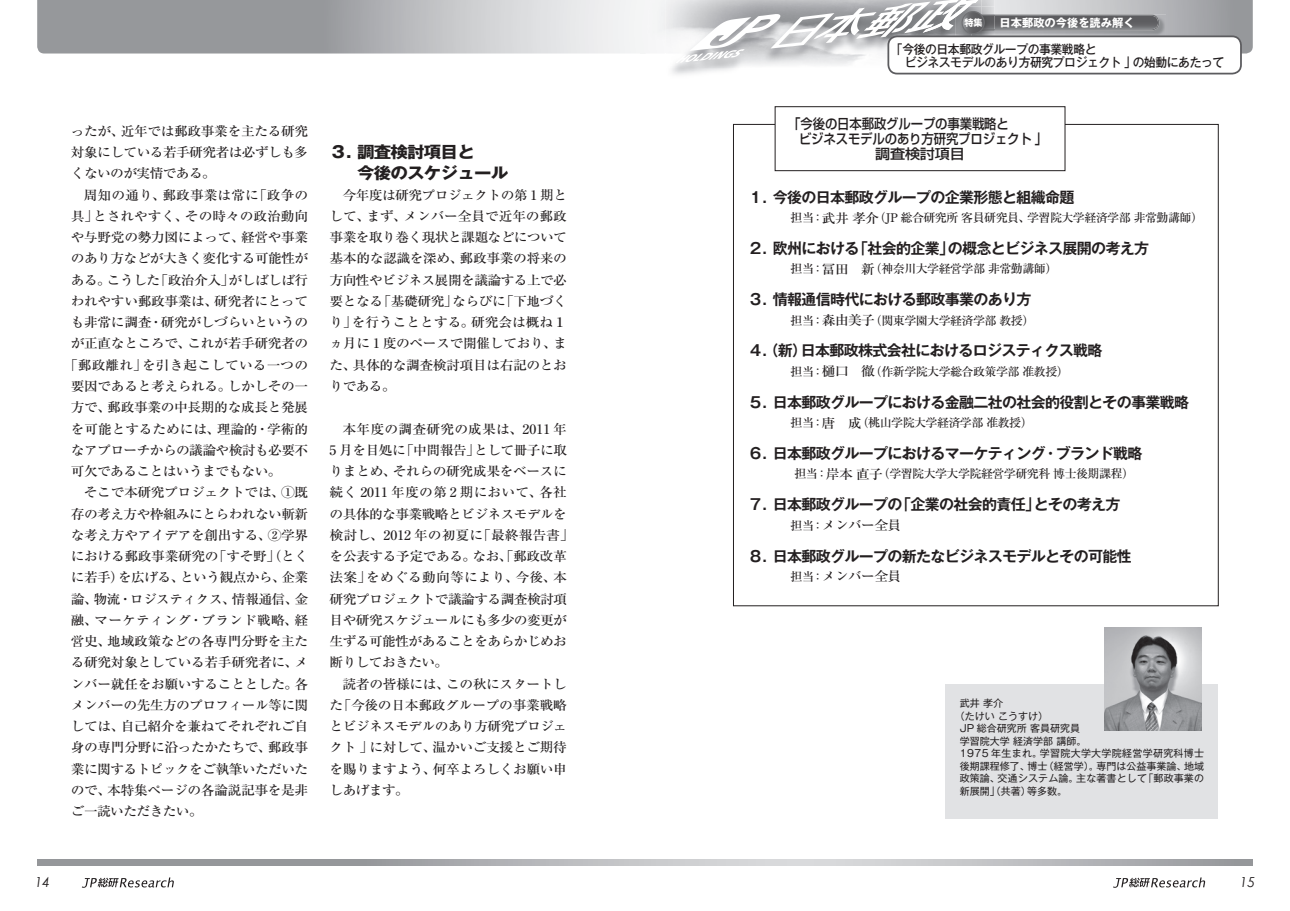
<style>
.page{position:relative;width:1290px;height:911px;background:#fff}
.page>*{position:absolute;margin:0;border:0;box-sizing:border-box;transform-origin:0 0}
.t1{font:700 16.12px/21.2px "Gothic MB101 Pro";letter-spacing:-.045em;color:#231f20;scale:1.09 1}
.t2{font:700 15px "Gothic MB101 Pro De";letter-spacing:-.045em;color:#231f20}
.t3{font:500 13.75px/15px "Shin Go Pro";letter-spacing:-.01em;color:#231f20;text-align:center;scale:.9 1}
.t4{font:italic 13.75px "Century Gothic";color:#231f20}
.t5{font:500 13px/21.2px "Ryumin Pro";letter-spacing:-.03em;color:#231f20;text-align:justify;scale:1.05 1}
.t6{font:500 13px "Ryumin Pro";letter-spacing:.01em;color:#231f20;scale:1.05 1}
.t7{font:500 13px "Ryumin Pro";letter-spacing:-.005em;color:#231f20;scale:1.05 1}
.t8{font:500 13px "Ryumin Pro";letter-spacing:-.01em;color:#231f20;scale:1.05 1}
.t9{font:500 13px "Ryumin Pro";color:#231f20;scale:1.05 1}
.t10{font:500 12.5px/13.8px "Gothic MB101 Pro";letter-spacing:-.035em;color:#231f20;text-align:center;scale:.95 1}
.t11{font:500 11.88px "Ryumin Pro";letter-spacing:-.045em;color:#231f20}
.t12{font:700 11.25px "Gothic MB101 Pro";color:#fff}
.t13{font:10px "Gothic MB101 Pro";letter-spacing:.005em;color:#231f20}
.t14{font:10px "Gothic MB101 Pro";letter-spacing:.03em;color:#231f20}
.t15{font:700 9px "Shin Go Pro";color:#fff}
.s1{font-size:13px}
.s2{font-size:11.88px}
</style>
<div class="page">
<svg style="left:37px;top:860px;width:608px;height:5px;background:#a1a3a6"></svg>
<svg style="left:37px;top:0;width:603px;height:54px;background:#b3b5b7"></svg>
<svg style="left:645px;top:860px;width:608px;height:5px;background:#c0c2c4"></svg>
<svg style="left:675px;top:0;width:578px;height:63px"></svg>
<img style="left:981px;top:15px;width:13px;height:16px">
<svg style="left:962px;top:12px;width:22px;height:22px"></svg>
<div style="left:961px;top:11px;width:24px;height:23px;border:1px solid #717275;border-radius:50%"></div>
<div style="left:888px;top:36px;width:353px;height:38px;background:#fff;border-radius:9px"></div>
<div style="left:887px;top:35px;width:355px;height:39px;border:2px solid #5c5c5f;border-radius:9px"></div>
<div style="left:945px;top:684px;width:273px;height:135px;background:#e1e2e4"></div>
<img style="left:1105px;top:627px;width:96px;height:103px">
<div style="left:775px;top:106px;width:290px;height:65px;border:1px solid #231f20"></div>
<svg style="left:82px;top:877px;width:92px;height:10px"></svg>
<svg style="left:1113px;top:877px;width:92px;height:10px"></svg>
<p class="t5" style="left:71px;top:119px;width:228px">ったが、近年では郵政事業を主たる研究対象にしている若手研究者は必ずしも多くないのが実情である。</p>
<p class="t9" style="left:84px;top:185px;width:215px">周知の通り、郵政事業は常に「政争の</p>
<p class="t7" style="left:71px;top:206px;width:228px">具」とされやすく、その時々の政治動向</p>
<p class="t5" style="left:71px;top:226px;width:228px">や与野党の勢力図によって、経営や事業</p>
<p class="t5" style="left:71px;top:247px;width:228px">のあり方などが大きく変化する可能性が</p>
<p class="t5" style="left:71px;top:268px;width:228px">ある。こうした「政治介入」がしばしば行</p>
<p class="t5" style="left:71px;top:289px;width:228px">われやすい郵政事業は、研究者にとって</p>
<p class="t5" style="left:71px;top:311px;width:228px">も非常に調査・研究がしづらいというの</p>
<p class="t5" style="left:71px;top:332px;width:228px">が正直なところで、これが若手研究者の</p>
<p class="t6" style="left:64px;top:355px;width:234px">「郵政離れ」を引き起こしている一つの</p>
<p class="t5" style="left:71px;top:374px;width:228px">要因であると考えられる。しかしその一</p>
<p class="t5" style="left:71px;top:396px;width:228px">方で、郵政事業の中長期的な成長と発展</p>
<p class="t8" style="left:71px;top:418px;width:228px">を可能とするためには、理論的・学術的</p>
<p class="t5" style="left:71px;top:438px;width:228px">なアプローチからの議論や検討も必要不</p>
<p class="t5" style="left:71px;top:459px;width:202px">可欠であることはいうまでもない。</p>
<p class="t5" style="left:84px;top:481px;width:215px">そこで本研究プロジェクトでは、①既</p>
<p class="t5" style="left:71px;top:502px;width:228px">存の考え方や枠組みにとらわれない斬新</p>
<p class="t5" style="left:71px;top:523px;width:228px">な考え方やアイデアを創出する、②学界</p>
<p class="t5" style="left:71px;top:544px;width:228px">における郵政事業研究の「すそ野」（とく</p>
<p class="t5" style="left:71px;top:566px;width:228px">に若手）を広げる、という観点から、企業</p>
<p class="t5" style="left:71px;top:587px;width:228px">論、物流・ロジスティクス、情報通信、金</p>
<p class="t6" style="left:71px;top:610px;width:228px">融、マーケティング・ブランド戦略、経</p>
<p class="t5" style="left:71px;top:629px;width:228px">営史、地域政策などの各専門分野を主た</p>
<p class="t5" style="left:71px;top:651px;width:228px">る研究対象としている若手研究者に、メ</p>
<p class="t5" style="left:71px;top:672px;width:228px">ンバー就任をお願いすることとした。各</p>
<p class="t5" style="left:71px;top:693px;width:228px">メンバーの先生方のプロフィール等に関</p>
<p class="t5" style="left:71px;top:714px;width:228px">しては、自己紹介を兼ねてそれぞれご自</p>
<p class="t5" style="left:71px;top:736px;width:228px">身の専門分野に沿ったかたちで、郵政事</p>
<p class="t5" style="left:71px;top:757px;width:228px">業に関するトピックをご執筆いただいた</p>
<p class="t5" style="left:71px;top:778px;width:228px">ので、本特集ページの各論説記事を是非</p>
<p class="t5" style="left:71px;top:799px;width:127px">ご一読いただきたい。</p>
<p class="t1" style="left:357px;top:139px;width:140px;text-indent:-27px">３．調査検討項目と<br>今後のスケジュール</p>
<p class="t5" style="left:330px;top:183px;width:228px;text-indent:13px">今年度は研究プロジェクトの第 1 期として、まず、メンバー全員で近年の郵政事業を取り巻く現状と課題などについて基本的な認識を深め、郵政事業の将来の方向性やビジネス展開を議論する上で必要となる「基礎研究」ならびに「下地づくり」を行うこととする。研究会は概ね１ヵ月に 1 度のペースで開催しており、また、具体的な調査検討項目は右記のとおりである。</p>
<p class="t5" style="left:330px;top:417px;width:234px;text-align:left;text-indent:13px">本年度の調査研究の成果は、2011 年<br>5 月を目処に「中間報告」として冊子に取りまとめ、それらの研究成果をベースに続く 2011 年度の第 2 期において、各社の具体的な事業戦略とビジネスモデルを検討し、2012 年の初夏に「最終報告書」を公表する予定である。なお、「郵政改革法案」をめぐる動向等により、今後、本研究プロジェクトで議論する調査検討項目や研究スケジュールにも多少の変更が生ずる可能性があることをあらかじめお断りしておきたい。</p>
<p class="t5" style="left:330px;top:672px;width:228px;text-indent:13px">読者の皆様には、この秋にスタートした「今後の日本郵政グループの事業戦略とビジネスモデルのあり方研究プロジェクト｣に対して、温かいご支援とご期待を賜りますよう、何卒よろしくお願い申しあげます。</p>
<p class="t12" style="left:999px;top:13px;width:136px">日本郵政の今後を読み解く</p>
<p class="t10" style="left:891px;top:40px;width:362px">「今後の日本郵政グループの事業戦略と　　　　　　　　　　　　ビジネスモデルのあり方研究プロジェクト｣の始動にあたって</p>
<p class="t15" style="left:964px;top:15px;width:20px">特集</p>
<p class="t3" style="left:788px;top:114px;width:287px">「今後の日本郵政グループの事業戦略と　　　ビジネスモデルのあり方研究プロジェクト｣調査検討項目</p>
<p class="t2" style="left:748px;top:184px;width:328px">１．今後の日本郵政グループの企業形態と組織命題</p>
<p class="t11" style="left:790px;top:208px;width:414px">担当：<span class="s1">武井 孝介</span>（JP 総合研究所 客員研究員、学習院大学経済学部 非常勤講師）</p>
<p class="t2" style="left:748px;top:236px;width:403px">２．欧州における「社会的企業」の概念とビジネス展開の考え方</p>
<p class="t11" style="left:790px;top:259px;width:268px">担当：<span class="s1">冨田　新</span>（神奈川大学経営学部 非常勤講師）</p>
<p class="t2" style="left:748px;top:287px;width:285px">３．情報通信時代における郵政事業のあり方</p>
<p class="t11" style="left:790px;top:311px;width:245px">担当：<span class="s1">森由美子</span>（関東学園大学経済学部 教授）</p>
<p class="t2" style="left:748px;top:338px;width:356px">４．（新）日本郵政株式会社におけるロジスティクス戦略</p>
<p class="t11" style="left:790px;top:362px;width:280px">担当：<span class="s1">樋口　徹</span>（作新学院大学総合政策学部 准教授）</p>
<p class="t2" style="left:748px;top:389px;width:442px">５．日本郵政グループにおける金融二社の社会的役割とその事業戦略</p>
<p class="t11" style="left:790px;top:413px;width:244px">担当：<span class="s1">唐　成</span>（桃山学院大学経済学部 准教授）</p>
<p class="t2" style="left:748px;top:441px;width:396px">６．日本郵政グループにおけるマーケティング・ブランド戦略</p>
<p class="t11" style="left:794px;top:464px;width:341px">担当：<span class="s1">岸本 直子</span>（学習院大学大学院経営学研究科 博士後期課程）</p>
<p class="t2" style="left:748px;top:492px;width:374px">７．日本郵政グループの「企業の社会的責任」とその考え方</p>
<p class="t5" style="left:790px;top:514px;width:107px"><span class="s2">担当：</span>メンバー全員</p>
<p class="t2" style="left:748px;top:543px;width:385px">８．日本郵政グループの新たなビジネスモデルとその可能性</p>
<p class="t5" style="left:790px;top:565px;width:107px"><span class="s2">担当：</span>メンバー全員</p>
<p class="t13" style="left:960px;top:695px;width:45px">武井 孝介</p>
<p class="t13" style="left:955px;top:707px;width:95px">（たけい こうすけ）</p>
<p class="t13" style="left:960px;top:720px;width:122px">JP 総合研究所 客員研究員</p>
<p class="t13" style="left:960px;top:732px;width:128px">学習院大学 経済学部 講師。</p>
<p class="t14" style="left:960px;top:745px;width:246px">1975 年生まれ。学習院大学大学院経営学研究科博士</p>
<p class="t13" style="left:960px;top:757px;width:246px">後期課程修了、博士（経営学）。専門は公益事業論、地域</p>
<p class="t13" style="left:960px;top:770px;width:246px">政策論、交通システム論。主な著書として「郵政事業の</p>
<p class="t13" style="left:960px;top:782px;width:109px">新展開」（共著）等多数。</p>
<p class="t4" style="left:35px;top:872px;width:17px">14</p>
<p class="t4" style="left:1240px;top:872px;width:17px">15</p>
</div>
